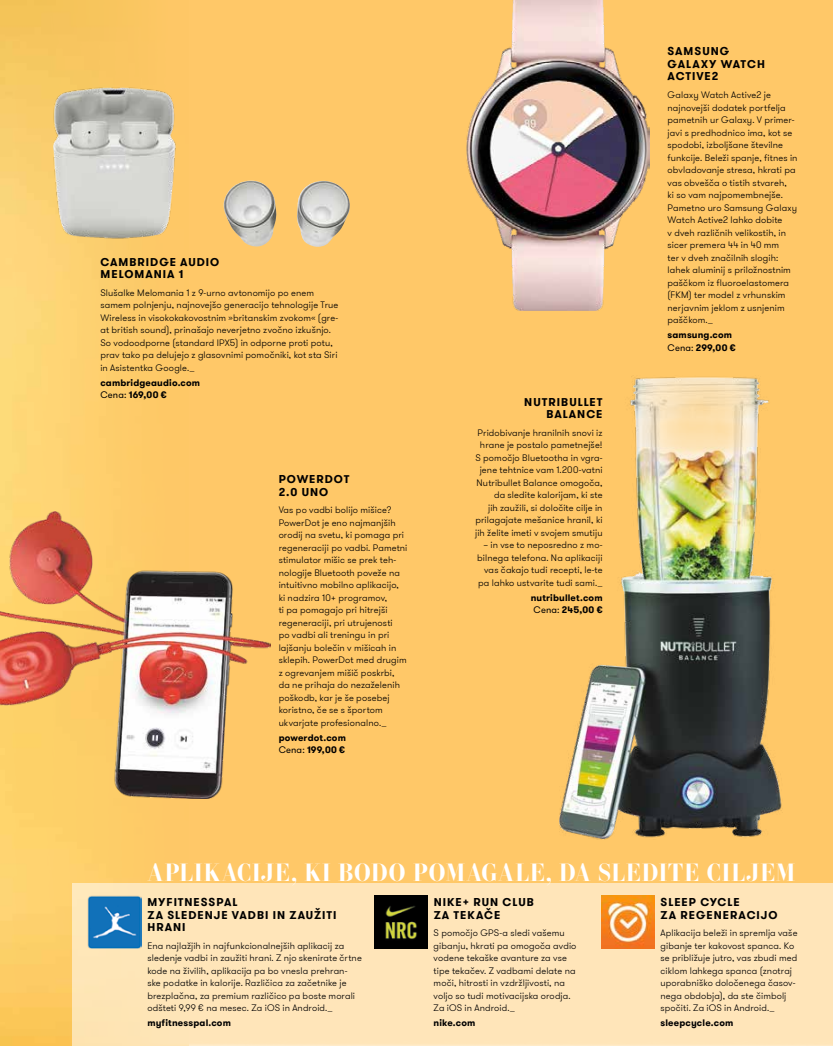
<style>
.page{position:relative;width:833px;height:1046px;background:#fff}
.page>*{position:absolute;margin:0;border:0;box-sizing:border-box;transform-origin:0 0}
.t1{font:26.25px "Yo Andy Fourteen";letter-spacing:.025em;color:#fff}
.t2{font:700 11.25px/12.5px "GT Walsheim Pro";letter-spacing:.09em;color:#000}
.t3{font:300 9.38px/12.5px "GT Walsheim Pro";letter-spacing:.01em;color:#000}
.t4{font:700 9.38px/12.5px "GT Walsheim Pro";letter-spacing:.015em;color:#000}
.s1{font-weight:400}
</style>
<div class="page">
<div style="left:0;top:0;width:833px;height:1045px;background:#ffc867"></div>
<div style="left:72px;top:883px;width:761px;height:162px;background:#ffe5b9"></div>
<img style="left:559px;top:376px;width:223px;height:463px">
<img style="left:53px;top:87px;width:123px;height:157px">
<img style="left:223px;top:180px;width:127px;height:67px">
<img style="left:0;top:511px;width:270px;height:287px">
<img style="left:466px;top:0;width:183px;height:310px">
<img style="left:88px;top:895px;width:53px;height:53px">
<img style="left:374px;top:895px;width:53px;height:53px">
<img style="left:601px;top:895px;width:53px;height:53px">
<p class="t2" style="left:100px;top:255px;width:120px">CAMBRIDGE AUDIO<br>MELOMANIA 1</p>
<p class="t3" style="left:100px;top:286px;width:239px">Slušalke Melomania 1 z 9-urno avtonomijo po enem samem polnjenju, najnovejšo generacijo tehnologije True Wireless in visokokakovostnim »britanskim zvokom« (gre&shy;at british sound), prinašajo neverjetno zvočno izkušnjo.<br>So vodoodporne (standard IPX5) in odporne proti potu, prav tako pa delujejo z glasovnimi pomočniki, kot sta Siri in Asistentka Google._</p>
<p class="t4" style="left:100px;top:376px;width:101px">cambridgeaudio.com<br><span class="s1">Cena:</span> 169,00 €</p>
<p class="t2" style="left:279px;top:473px;width:72px">POWERDOT<br>2.0 UNO</p>
<p class="t3" style="left:279px;top:504px;width:130px">Vas po vadbi bolijo mišice?<br>PowerDot je eno najmanjših orodij na svetu, ki pomaga pri regeneraciji po vadbi. Pametni stimulator mišic se prek teh&shy;nologije Bluetooth poveže na intuitivno mobilno aplikacijo, ki nadzira 10+ programov,<br>ti pa pomagajo pri hitrejši regeneraciji, pri utrujenosti<br>po vadbi ali treningu in pri lajšanju bolečin v mišicah in sklepih. PowerDot med drugim z ogrevanjem mišič poskrbi, da ne prihaja do nezaželenih poškodb, kar je še posebej koristno, če se s športom ukvarjate profesionalno._</p>
<p class="t4" style="left:279px;top:731px;width:69px">powerdot.com<br><span class="s1">Cena:</span> 199,00 €</p>
<p class="t2" style="left:524px;top:395px;width:80px;text-align:right">NUTRIBULLET<br>BALANCE</p>
<p class="t3" style="left:475px;top:426px;width:129px;text-align:right">Pridobivanje hranilnih snovi iz hrane je postalo pametnejše!<br>S pomočjo Bluetootha in vgra&shy;jene tehtnice vam 1.200-vatni<br>Nutribullet Balance omogoča, da sledite kalorijam, ki ste<br>jih zaužili, si določite cilje in prilagajate mešanice hranil, ki jih želite imeti v svojem smutiju</p>
<p class="t3" style="left:477px;top:539px;width:127px;text-align:right">– in vse to neposredno z mo&shy;bilnega telefona. Na aplikaciji vas čakajo tudi recepti, le-te pa lahko ustvarite tudi sami._</p>
<p class="t4" style="left:530px;top:591px;width:73px;text-align:center">nutribullet.com<br><span class="s1">Cena:</span> 245,00 €</p>
<p class="t2" style="left:667px;top:45px;width:99px">SAMSUNG<br>GALAXY WATCH<br>ACTIVE2</p>
<p class="t3" style="left:667px;top:89px;width:131px">Galaxy Watch Active2 je najnovejši dodatek portfelja pametnih ur Galaxy. V primer&shy;javi s predhodnico ima, kot se spodobi, izboljšane številne funkcije. Beleži spanje, fitnes in obvladovanje stresa, hkrati pa vas obvešča o tistih stvareh,<br>ki so vam najpomembnejše.<br>Pametno uro Samsung Galaxy<br>Watch Active2 lahko dobite<br>v dveh različnih velikostih, in sicer premera 44 in 40 mm<br>ter v dveh značilnih slogih: lahek aluminij s priložnostnim paščkom iz fluoroelastomera (FKM) ter model z vrhunskim nerjavnim jeklom z usnjenim paščkom._</p>
<p class="t4" style="left:667px;top:328px;width:70px">samsung.com<br><span class="s1">Cena:</span> 299,00 €</p>
<h1 class="t1" style="left:148px;top:854px;width:649px">APLIKACIJE, KI BODO POMAGALE, DA SLEDITE CILJEM</h1>
<p class="t2" style="left:147px;top:895px;width:190px">MYFITNESSPAL<br>ZA SLEDENJE VADBI IN ZAUŽITI<br>HRANI</p>
<p class="t3" style="left:147px;top:939px;width:216px">Ena najlažjih in najfunkcionalnejših aplikacij za sledenje vadbi in zaužiti hrani. Z njo skenirate črtne kode na živilih, aplikacija pa bo vnesla prehran&shy;ske podatke in kalorije. Različica za začetnike je brezplačna, za premium različico pa boste morali odšteti 9,99 € na mesec. Za iOS in Android._</p>
<p class="t4" style="left:147px;top:1016px;width:85px">myfitnesspal.com</p>
<p class="t2" style="left:434px;top:895px;width:102px">NIKE+ RUN CLUB<br>ZA TEKAČE</p>
<p class="t3" style="left:433px;top:926px;width:144px">S pomočjo GPS-a sledi vašemu gibanju, hkrati pa omogoča avdio vodene tekaške avanture za vse tipe tekačev. Z vadbami delate na moči, hitrosti in vzdržljivosti, na voljo so tudi motivacijska orodja.<br>Za iOS in Android._</p>
<p class="t4" style="left:433px;top:1016px;width:43px">nike.com</p>
<p class="t2" style="left:660px;top:895px;width:118px">SLEEP CYCLE<br>ZA REGENERACIJO</p>
<p class="t3" style="left:660px;top:926px;width:138px">Aplikacija beleži in spremlja vaše gibanje ter kakovost spanca. Ko se približuje jutro, vas zbudi med ciklom lahkega spanca (znotraj uporabniško določenega časov&shy;nega obdobja), da ste čimbolj spočiti. Za iOS in Android._</p>
<p class="t4" style="left:660px;top:1016px;width:74px">sleepcycle.com</p>
</div>
